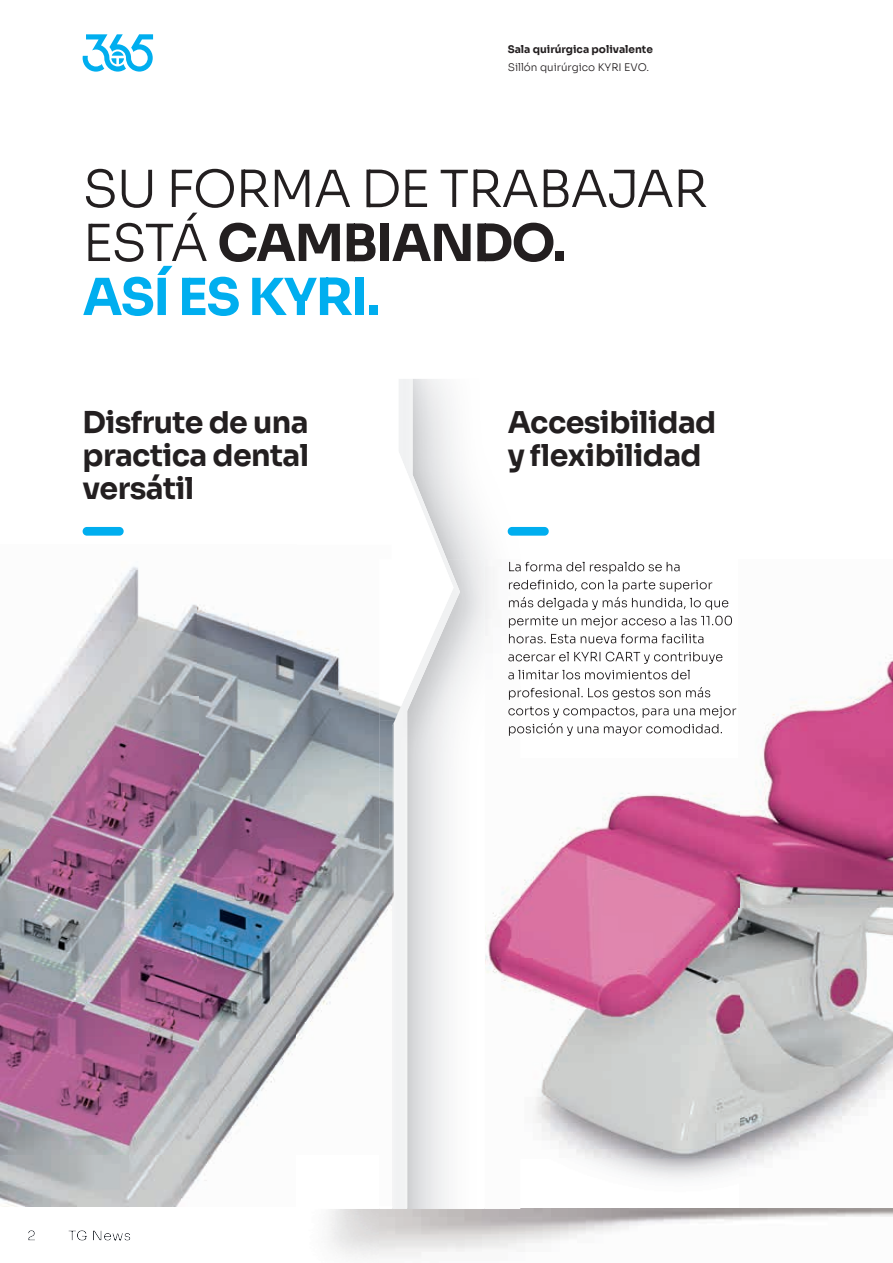
<style>
.page{position:relative;width:893px;height:1263px;background:#fff}
.page>*{position:absolute;margin:0;border:0;box-sizing:border-box;transform-origin:0 0}
.t1{font:300 51px/54px "Sora";letter-spacing:-.03em;color:#231f20}
.t2{font:700 30px/33px "Sora";letter-spacing:-.02em;color:#231f20;text-align:justify}
.t3{font:700 10.5px "Sora";color:#231f20}
.t4{font:300 10.5px "Sora";color:#231f20}
.s1{font-weight:700}
.s2{font-weight:700;color:#00aeef}
</style>
<div class="page">
<svg style="left:28px;top:1230px;width:7px;height:10px"></svg>
<img style="left:68px;top:1230px;width:34px;height:1px">
<img style="left:68px;top:1231px;width:63px;height:9px">
<svg style="left:83px;top:34px;width:70px;height:38px"></svg>
<img style="left:442px;top:379px;width:5px;height:180px">
<svg style="left:399px;top:379px;width:43px;height:179px"></svg>
<img style="left:0;top:566px;width:297px;height:640px">
<img style="left:297px;top:631px;width:82px;height:219px">
<img style="left:399px;top:545px;width:40px;height:13px">
<img style="left:297px;top:850px;width:82px;height:189px">
<div style="left:508px;top:527px;width:41px;height:9px;background:#00aeef;border-radius:4px"></div>
<div style="left:83px;top:527px;width:41px;height:9px;background:#00aeef;border-radius:4px"></div>
<img style="left:520px;top:561px;width:219px;height:598px">
<img style="left:739px;top:657px;width:154px;height:552px">
<img style="left:460px;top:559px;width:60px;height:650px">
<img style="left:454px;top:559px;width:6px;height:650px">
<img style="left:379px;top:559px;width:75px;height:650px">
<div style="left:395px;top:721px;width:11px;height:485px;background:#f2f3f4"></div>
<img style="left:379px;top:559px;width:73px;height:162px">
<img style="left:379px;top:720px;width:16px;height:486px">
<img style="left:520px;top:562px;width:161px;height:12px">
<svg style="left:509px;top:562px;width:11px;height:12px"></svg>
<img style="left:520px;top:580px;width:193px;height:12px">
<img style="left:520px;top:597px;width:209px;height:13px">
<svg style="left:509px;top:580px;width:11px;height:30px"></svg>
<img style="left:520px;top:616px;width:213px;height:12px">
<svg style="left:509px;top:616px;width:11px;height:12px"></svg>
<img style="left:520px;top:634px;width:185px;height:9px">
<svg style="left:509px;top:634px;width:11px;height:9px"></svg>
<img style="left:520px;top:652px;width:203px;height:12px">
<svg style="left:508px;top:652px;width:12px;height:12px"></svg>
<img style="left:520px;top:670px;width:171px;height:9px">
<svg style="left:508px;top:670px;width:12px;height:9px"></svg>
<img style="left:520px;top:687px;width:191px;height:13px">
<svg style="left:509px;top:687px;width:11px;height:13px"></svg>
<img style="left:520px;top:706px;width:217px;height:12px">
<img style="left:520px;top:723px;width:202px;height:13px">
<svg style="left:508px;top:706px;width:12px;height:30px"></svg>
<p class="t3" style="left:508px;top:41px;width:147px">Sala quirúrgica polivalente</p>
<p class="t4" style="left:508px;top:59px;width:143px">Sillón quirúrgico KYRI EVO.</p>
<h1 class="t1" style="left:83px;top:157px;width:627px">SU FORMA DE TRABAJAR<br>ESTÁ <span class="s1">CAMBIANDO.<br></span><span class="s2">ASÍ ES KYRI.</span></h1>
<p class="t2" style="left:83px;top:403px;width:228px">Disfrute de una practica dental versátil</p>
<p class="t2" style="left:508px;top:403px;width:210px">Accesibilidad y flexibilidad</p>
</div>
